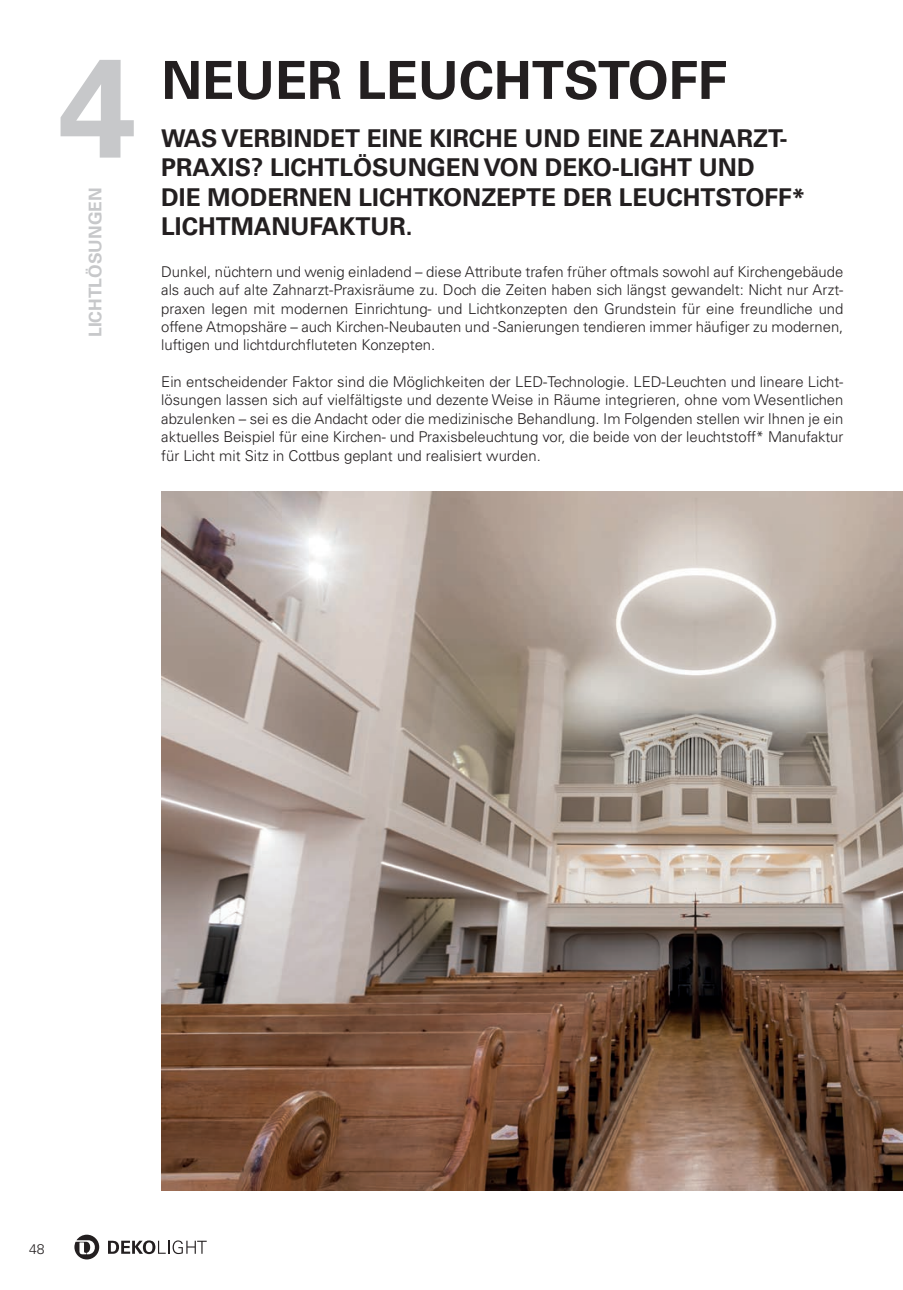
<style>
.page{position:relative;width:903px;height:1290px;background:#fff}
.page>*{position:absolute;margin:0;border:0;box-sizing:border-box;transform-origin:0 0}
.H1_80__30_K{font:700 140px "Univers";color:#c7c8ca}
.H2_30__30_K{font:700 52.5px "Univers";color:#231f20}
.H3_14_16_8{font:700 24.5px/29.4px "Univers";color:#231f20}
.t1{font:700 17.5px "Univers";color:#c7c8ca}
.Text_8_5_10_5{font:300 14.88px/18.4px "Univers";color:#231f20;text-align:justify}
.t2{font:300 14px "Univers";color:#231f20}
</style>
<div class="page">
<img style="left:161px;top:491px;width:742px;height:700px">
<svg style="left:74px;top:1234px;width:25px;height:25px"></svg>
<svg style="left:108px;top:1240px;width:99px;height:14px"></svg>
<p class="H1_80__30_K" style="left:58px;top:26px;width:79px">4</p>
<p class="t1" style="left:85px;top:337px;width:151px;rotate:-90deg">LICHTLÖSUNGEN</p>
<p class="H2_30__30_K" style="left:161px;top:50px;width:567px">NEUER LEUCHTSTOFF</p>
<p class="H3_14_16_8" style="left:161px;top:124px;width:645px">WAS VERBINDET EINE KIRCHE UND EINE ZAHNARZT-PRAXIS? LICHTLÖSUNGEN VON DEKO-LIGHT UND<br>DIE MODERNEN LICHTKONZEPTE DER LEUCHTSTOFF* LICHTMANUFAKTUR.</p>
<p class="Text_8_5_10_5" style="left:161px;top:262px;width:684px">Dunkel, nüchtern und wenig einladend – diese Attribute trafen früher oftmals sowohl auf Kirchengebäude als auch auf alte Zahnarzt-Praxisräume zu. Doch die Zeiten haben sich längst gewandelt: Nicht nur Arzt&shy;praxen legen mit modernen Einrichtung- und Lichtkonzepten den Grundstein für eine freundliche und offene Atmopshäre – auch Kirchen-Neubauten und -Sanierungen tendieren immer häufiger zu modernen, luftigen und lichtdurchfluteten Konzepten.</p>
<p class="Text_8_5_10_5" style="left:161px;top:373px;width:684px">Ein entscheidender Faktor sind die Möglichkeiten der LED-Technologie. LED-Leuchten und lineare Licht&shy;lösungen lassen sich auf vielfältigste und dezente Weise in Räume integrieren, ohne vom Wesentlichen abzulenken – sei es die Andacht oder die medizinische Behandlung. Im Folgenden stellen wir Ihnen je ein aktuelles Beispiel für eine Kirchen- und Praxisbeleuchtung vor, die beide von der leuchtstoff* Manufaktur für Licht mit Sitz in Cottbus geplant und realisiert wurden.</p>
<p class="t2" style="left:29px;top:1240px;width:17px">48</p>
</div>
